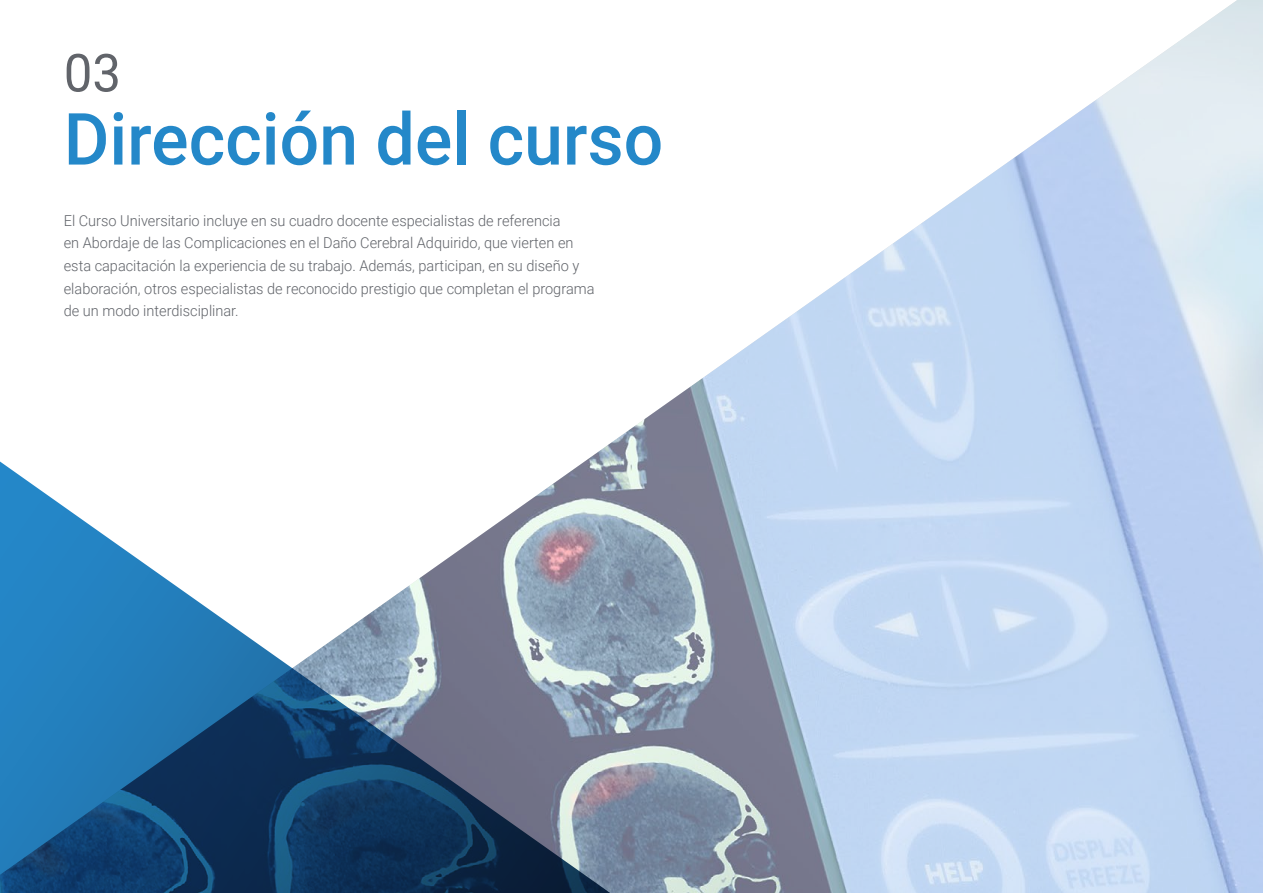
<style>
.page{position:relative;width:1263px;height:893px;background:#fff}
.page>*{position:absolute;margin:0;border:0;box-sizing:border-box;transform-origin:0 0}
.t1{font:500 72px "Roboto";color:#2488c9}
.t2{font:52.5px "Roboto";color:#61646a}
.t3{font:300 15px/22.5px "Roboto";color:#61646a}
</style>
<div class="page">
<img style="left:607px;top:0;width:656px;height:893px">
<svg style="left:0;top:446px;width:640px;height:447px"></svg>
<h2 class="t2" style="left:64px;top:36px;width:59px">03</h2>
<h1 class="t1" style="left:64px;top:89px;width:601px">Dirección del curso</h1>
<p class="t3" style="left:64px;top:209px;width:532px">El Curso Universitario incluye en su cuadro docente especialistas de referencia<br>en Abordaje de las Complicaciones en el Daño Cerebral Adquirido, que vierten en esta capacitación la experiencia de su trabajo. Además, participan, en su diseño y elaboración, otros especialistas de reconocido prestigio que completan el programa de un modo interdisciplinar.</p>
</div>
